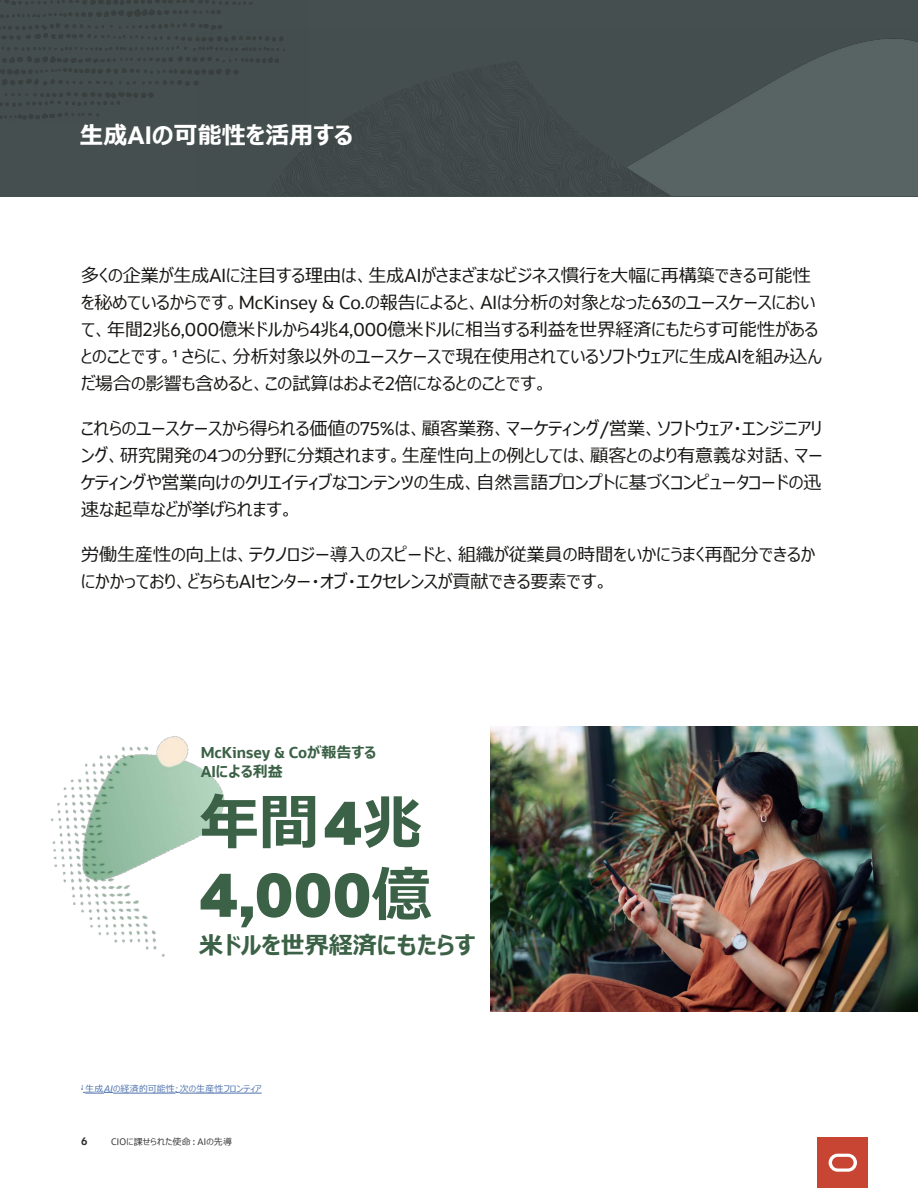
<style>
.page{position:relative;width:918px;height:1188px;background:#fff}
.page>*{position:absolute;margin:0;border:0;box-sizing:border-box;transform-origin:0 0}
.Component_Big_Stat{font:800 60px/72px "Oracle Sans";color:#3b6146}
.A__Subhead_chapters{font:700 24px "Meiryo UI";color:#fff}
.Component_Big_Stat-2{font:700 24px "Meiryo UI";color:#3b6146}
.A__Body_Text{font:18px/27px "Meiryo UI";color:#171614}
.Component_Body_Copy_Bold{font:700 15px/19.5px "Oracle Sans";color:#3b6146}
.t1{font:700 10.5px "Oracle Sans";color:#333}
.A___Footnotes{font:italic 9px "Meiryo UI";letter-spacing:.015em;color:#4f73ad}
.t2{font:9px "Meiryo UI";letter-spacing:.025em;color:#333}
.s1{font-family:"Oracle Sans"}
.s2{font-family:"Oracle Sans";color:#171615}
.s3{font-family:"Meiryo UI"}
.s4{font-family:"Meiryo UI";font-weight:700}
</style>
<div class="page">
<div style="left:0;top:0;width:918px;height:196px;background:#464f4f"></div>
<img style="left:272px;top:38px;width:646px;height:158px">
<img style="left:491px;top:727px;width:426px;height:284px">
<img style="left:0;top:0;width:308px;height:122px">
<svg style="left:81px;top:1089px;width:32px;height:5px"></svg>
<hr style="left:113px;top:1093px;width:62px;height:1px;background:#4f73ad">
<hr style="left:180px;top:1093px;width:82px;height:1px;background:#4f73ad">
<img style="left:50px;top:736px;width:175px;height:221px">
<div style="left:818px;top:1137px;width:50px;height:51px;background:#c84534"></div>
<svg style="left:829px;top:1154px;width:28px;height:18px"></svg>
<p class="A__Subhead_chapters" style="left:80px;top:118px;width:275px">生成<span class="s1">AI</span>の可能性を活用する</p>
<p class="A__Body_Text" style="left:81px;top:263px;width:743px">多くの企業が生成<span class="s1">AI</span>に注目する理由は、生成<span class="s1">AI</span>がさまざまなビジネス慣行を大幅に再構築できる可能性を秘めているからです。<span class="s1">McKinsey &amp; Co.</span>の報告によると、<span class="s1">AI</span>は分析の対象となった<span class="s1">63</span>のユースケースにおいて、年間<span class="s1">2</span>兆<span class="s1">6,000</span>億米ドルから<span class="s1">4</span>兆<span class="s1">4,000</span>億米ドルに相当する利益を世界経済にもたらす可能性があるとのことです。<span class="s2">1</span> さらに、分析対象以外のユースケースで現在使用されているソフトウェアに生成<span class="s1">AI</span>を組み込んだ場合の影響も含めると、この試算はおよそ<span class="s1">2</span>倍になるとのことです。</p>
<p class="A__Body_Text" style="left:81px;top:416px;width:743px;text-align:justify">これらのユースケースから得られる価値の<span class="s1">75%</span>は、顧客業務、マーケティング<span class="s1">/</span>営業、ソフトウェア・エンジニアリング、研究開発の<span class="s1">4</span>つの分野に分類されます。生産性向上の例としては、顧客とのより有意義な対話、マーケティングや営業向けのクリエイティブなコンテンツの生成、自然言語プロンプトに基づくコンピュータコードの迅速な起草などが挙げられます。</p>
<p class="A__Body_Text" style="left:81px;top:542px;width:736px">労働生産性の向上は、テクノロジー導入のスピードと、組織が従業員の時間をいかにうまく再配分できるかにかかっており、どちらも<span class="s1">AI</span>センター・オブ・エクセレンスが貢献できる要素です。</p>
<p class="Component_Body_Copy_Bold" style="left:201px;top:743px;width:177px">McKinsey &amp; Co<span class="s3">が報告する<br></span>AI<span class="s3">による利益</span></p>
<p class="Component_Big_Stat" style="left:199px;top:788px;width:234px"><span class="s4">年間</span>4<span class="s4">兆<br></span>4,000<span class="s4">億</span></p>
<p class="Component_Big_Stat-2" style="left:199px;top:929px;width:277px">米ドルを世界経済にもたらす</p>
<p class="A___Footnotes" style="left:81px;top:1082px;width:182px"><sup>1</sup> 生成<span class="s1">AI</span>の経済的可能性<span class="s1">:</span> 次の生産性フロンティア</p>
<p class="t1" style="left:81px;top:1135px;width:8px">6</p>
<p class="t2" style="left:111px;top:1136px;width:123px"><span class="s1">CIO</span>に課せられた使命：<span class="s1">AI</span>の先導</p>
</div>
